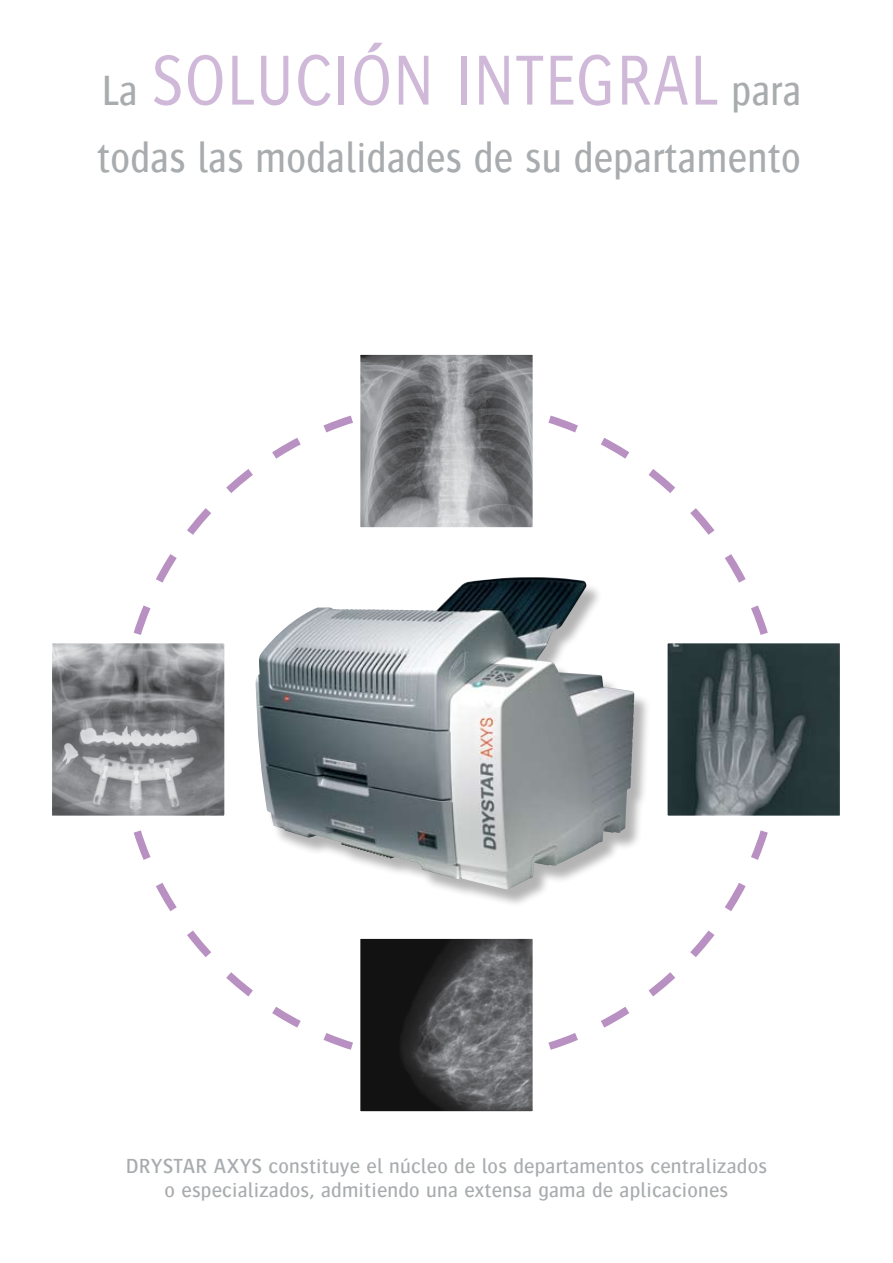
<style>
.page{position:relative;width:893px;height:1263px;background:#fff}
.page>*{position:absolute;margin:0;border:0;box-sizing:border-box;transform-origin:0 0}
.t1{font:300 73.5px "Bosis For Agfa";letter-spacing:.01em;color:#d0b8d9;scale:.9 1}
.t2{font:500 43.5px "Bosis For Agfa";letter-spacing:.01em;color:#a9acae;scale:.9 1}
.t3{font:500 21px/24px "Bosis For Agfa";letter-spacing:.01em;color:#a9acae;text-align:center}
.s1{font-weight:500;font-size:43.5px;color:#a9acae}
</style>
<div class="page">
<svg style="left:133px;top:415px;width:635px;height:635px"></svg>
<div style="left:256px;top:579px;width:394px;height:329px;background:#000;opacity:.3"></div>
<img style="left:255px;top:577px;width:302px;height:312px">
<img style="left:361px;top:356px;width:171px;height:170px">
<div style="left:357px;top:352px;width:179px;height:178px;border:3px solid #fff"></div>
<img style="left:669px;top:644px;width:170px;height:171px">
<div style="left:665px;top:640px;width:178px;height:179px;border:3px solid #fff"></div>
<img style="left:53px;top:644px;width:170px;height:171px">
<div style="left:49px;top:640px;width:178px;height:179px;border:3px solid #fff"></div>
<img style="left:361px;top:940px;width:171px;height:170px">
<div style="left:357px;top:936px;width:179px;height:178px;border:3px solid #fff"></div>
<h1 class="t1" style="left:102px;top:42px;width:779px"><span class="s1">La</span> SOLUCIÓN INTEGRAL <span class="s1">para</span></h1>
<h2 class="t2" style="left:97px;top:135px;width:783px">todas las modalidades de su departamento</h2>
<p class="t3" style="left:126px;top:1153px;width:643px">DRYSTAR AXYS constituye el núcleo de los departamentos centralizados o especializados, admitiendo una extensa gama de aplicaciones</p>
</div>
